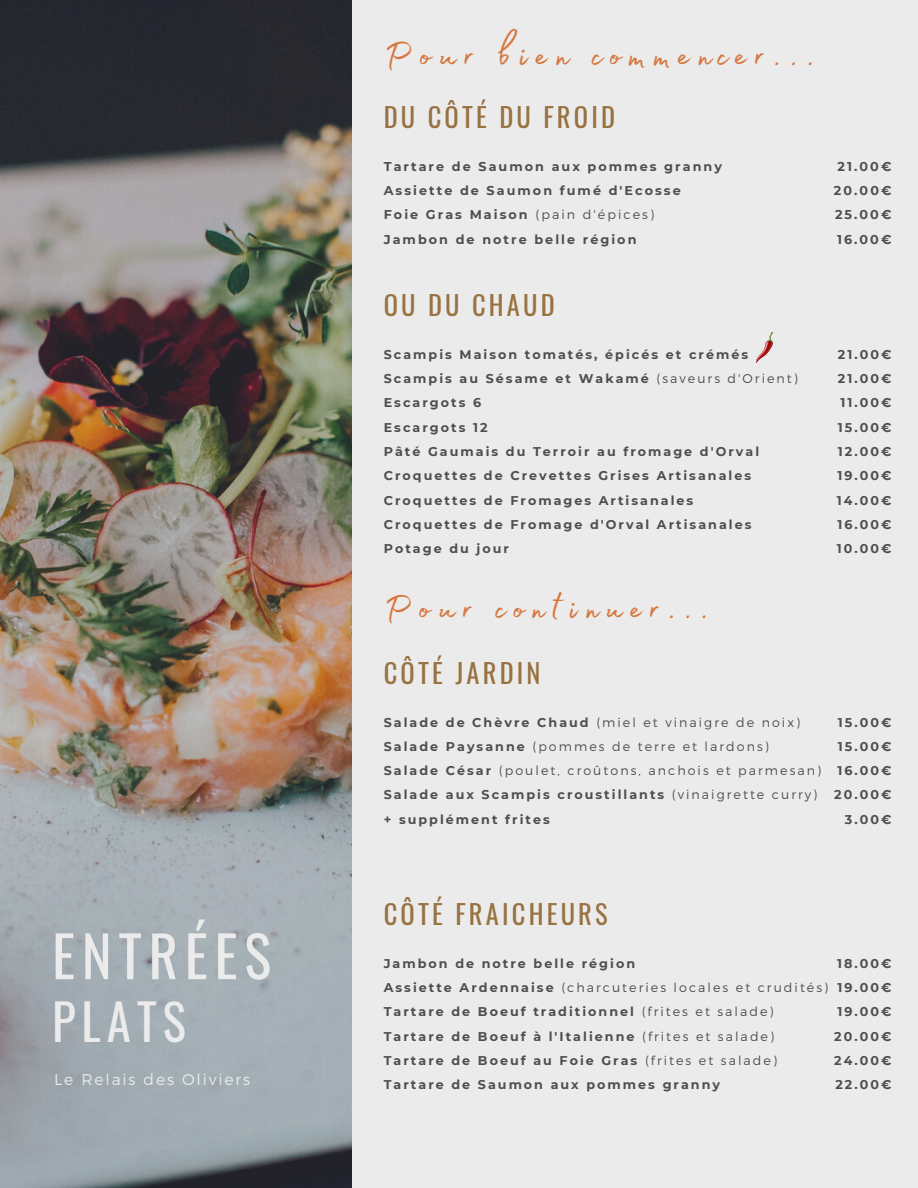
<style>
.page{position:relative;width:918px;height:1188px;background:#ebebeb}
.page>*{position:absolute;margin:0;border:0;box-sizing:border-box;transform-origin:0 0}
.t1{font:56.55px "Oswald";letter-spacing:.12em;color:#ebebeb}
.t2{font:49.05px "Oswald";letter-spacing:.12em;color:#ebebeb}
.t3{font:47.55px "Madelyn Fill";letter-spacing:.16em;color:#d6773f}
.t4{font:46.8px "Madelyn Fill";letter-spacing:.16em;color:#d6773f}
.t5{font:26.55px "Oswald";letter-spacing:.12em;color:#987241}
.t6{font:300 15.6px "Montserrat";letter-spacing:.12em;color:#ebebeb}
.t7{font:700 12.75px "Montserrat";letter-spacing:.16em;color:#4d4f4d}
.t8{font:300 12.75px "Montserrat";letter-spacing:.16em;color:#4d4f4d}
.s1{font-weight:300}
.s2{font-weight:700}
</style>
<div class="page">
<img style="left:0;top:0;width:352px;height:1188px">
<img style="left:757px;top:332px;width:15px;height:31px">
<p class="t1" style="left:52px;top:912px;width:221px">ENTRÉES</p>
<p class="t2" style="left:52px;top:984px;width:136px">PLATS</p>
<p class="t6" style="left:54px;top:1069px;width:197px">Le Relais des Oliviers</p>
<p class="t3" style="left:384px;top:19px;width:432px">Pour bien commencer...</p>
<p class="t5" style="left:384px;top:96px;width:233px">DU CÔTÉ DU FROID</p>
<p class="t7" style="left:384px;top:158px;width:340px">Tartare de Saumon aux pommes granny</p>
<p class="t7" style="left:384px;top:183px;width:299px">Assiette de Saumon fumé d'Ecosse</p>
<p class="t7" style="left:384px;top:207px;width:272px">Foie Gras Maison <span class="s1">(pain d'épices)</span></p>
<p class="t7" style="left:384px;top:231px;width:254px">Jambon de notre belle région</p>
<p class="t7" style="left:838px;top:158px;width:55px">21.00€</p>
<p class="t7" style="left:834px;top:183px;width:59px">20.00€</p>
<p class="t7" style="left:835px;top:207px;width:58px">25.00€</p>
<p class="t7" style="left:837px;top:231px;width:56px">16.00€</p>
<p class="t5" style="left:384px;top:284px;width:172px">OU DU CHAUD</p>
<p class="t7" style="left:384px;top:347px;width:366px">Scampis Maison tomatés, épicés et crémés</p>
<p class="t7" style="left:384px;top:371px;width:416px">Scampis au Sésame et Wakamé <span class="s1">(saveurs d'Orient)</span></p>
<p class="t7" style="left:384px;top:395px;width:99px">Escargots 6</p>
<p class="t7" style="left:384px;top:419px;width:105px">Escargots 12</p>
<p class="t7" style="left:384px;top:444px;width:377px">Pâté Gaumais du Terroir au fromage d'Orval</p>
<p class="t7" style="left:384px;top:468px;width:369px">Croquettes de Crevettes Grises Artisanales</p>
<p class="t7" style="left:384px;top:492px;width:311px">Croquettes de Fromages Artisanales</p>
<p class="t7" style="left:384px;top:517px;width:369px">Croquettes de Fromage d'Orval Artisanales</p>
<p class="t7" style="left:384px;top:541px;width:127px">Potage du jour</p>
<p class="t7" style="left:838px;top:347px;width:55px">21.00€</p>
<p class="t7" style="left:838px;top:371px;width:55px">21.00€</p>
<p class="t7" style="left:840px;top:395px;width:53px">11.00€</p>
<p class="t7" style="left:838px;top:419px;width:55px">15.00€</p>
<p class="t7" style="left:838px;top:444px;width:55px">12.00€</p>
<p class="t7" style="left:837px;top:468px;width:56px">19.00€</p>
<p class="t7" style="left:837px;top:492px;width:56px">14.00€</p>
<p class="t7" style="left:837px;top:517px;width:56px">16.00€</p>
<p class="t7" style="left:837px;top:541px;width:56px">10.00€</p>
<p class="t4" style="left:384px;top:572px;width:326px">Pour continuer...</p>
<p class="t5" style="left:384px;top:652px;width:158px">CÔTÉ JARDIN</p>
<p class="t8" style="left:384px;top:714px;width:418px"><span class="s2">Salade de Chèvre Chaud</span> (miel et vinaigre de noix)</p>
<p class="t8" style="left:384px;top:738px;width:387px"><span class="s2">Salade Paysanne</span> (pommes de terre et lardons)</p>
<p class="t8" style="left:384px;top:762px;width:439px"><span class="s2">Salade César</span> (poulet, croûtons, anchois et parmesan)</p>
<p class="t7" style="left:384px;top:787px;width:435px">Salade aux Scampis croustillants <span class="s1">(vinaigrette curry)</span></p>
<p class="t7" style="left:384px;top:811px;width:168px">+ supplément frites</p>
<p class="t7" style="left:838px;top:714px;width:55px">15.00€</p>
<p class="t7" style="left:838px;top:738px;width:55px">15.00€</p>
<p class="t7" style="left:837px;top:763px;width:56px">16.00€</p>
<p class="t7" style="left:834px;top:787px;width:59px">20.00€</p>
<p class="t7" style="left:845px;top:811px;width:48px">3.00€</p>
<p class="t5" style="left:384px;top:893px;width:226px">CÔTÉ FRAICHEURS</p>
<p class="t7" style="left:384px;top:955px;width:253px">Jambon de notre belle région</p>
<p class="t8" style="left:384px;top:979px;width:446px"><span class="s2">Assiette Ardennaise</span> (charcuteries locales et crudités)</p>
<p class="t7" style="left:384px;top:1004px;width:391px">Tartare de Boeuf traditionnel <span class="s1">(frites et salade)</span></p>
<p class="t7" style="left:384px;top:1028px;width:392px">Tartare de Boeuf à l'Italienne <span class="s1">(frites et salade)</span></p>
<p class="t7" style="left:384px;top:1053px;width:395px">Tartare de Boeuf au Foie Gras <span class="s1">(frites et salade)</span></p>
<p class="t7" style="left:384px;top:1077px;width:338px">Tartare de Saumon aux pommes granny</p>
<p class="t7" style="left:837px;top:955px;width:56px">18.00€</p>
<p class="t7" style="left:837px;top:980px;width:56px">19.00€</p>
<p class="t7" style="left:837px;top:1004px;width:56px">19.00€</p>
<p class="t7" style="left:834px;top:1028px;width:59px">20.00€</p>
<p class="t7" style="left:834px;top:1053px;width:59px">24.00€</p>
<p class="t7" style="left:835px;top:1077px;width:58px">22.00€</p>
</div>
